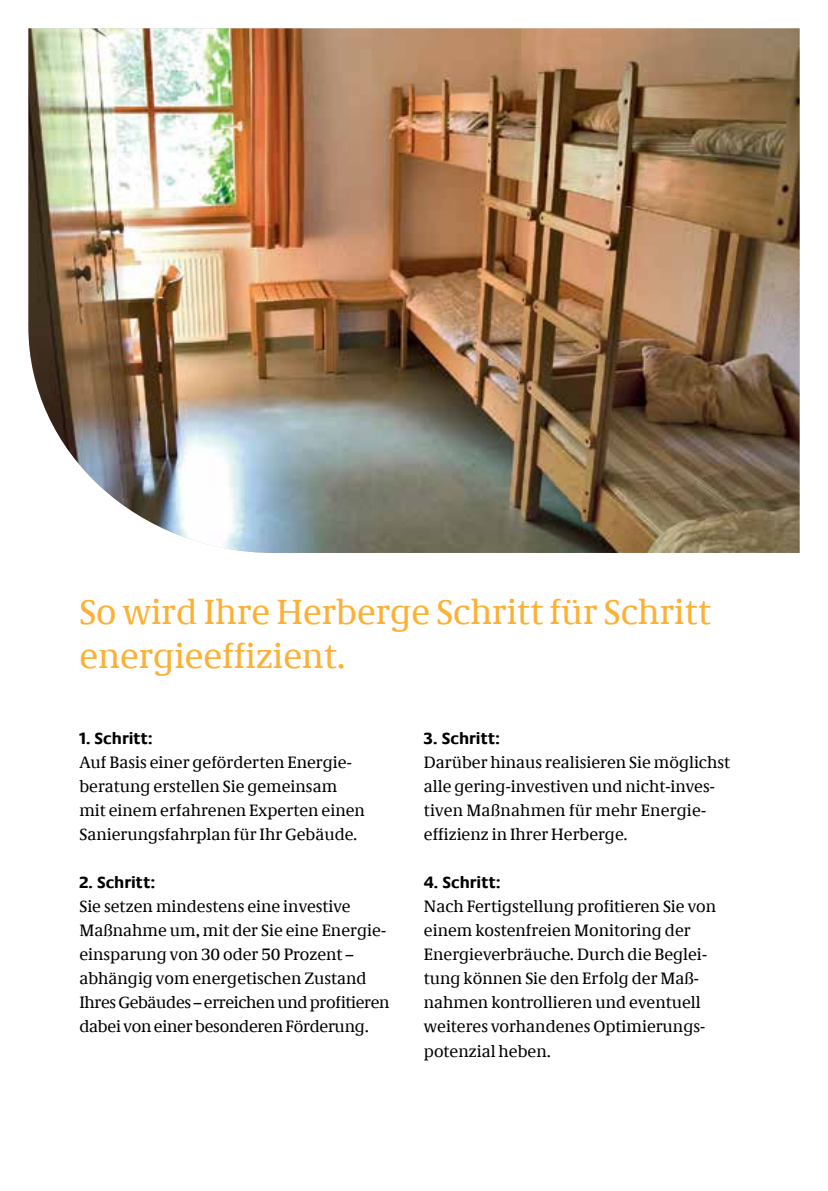
<style>
.page{position:relative;width:828px;height:1191px;background:#fff}
.page>*{position:absolute;margin:0;border:0;box-sizing:border-box;transform-origin:0 0}
.t1{font:36px/44px "Neue Demos";color:#fcb034}
.t2{font:17px/24px "Neue Demos";color:#000}
.t3{font:700 17px "Neue Praxis";color:#000}
</style>
<div class="page">
<img style="left:28px;top:28px;width:771px;height:525px">
<h1 class="t1" style="left:79px;top:589px;width:633px">So wird Ihre Herberge Schritt für Schritt energieeffizient.</h1>
<p class="t3" style="left:79px;top:728px;width:75px">1. Schritt:</p>
<p class="t2" style="left:79px;top:750px;width:287px">Auf Basis einer geförderten Energie&shy;beratung erstellen Sie gemeinsam mit einem erfahrenen Experten einen Sanierungsfahrplan für Ihr Gebäude.</p>
<p class="t3" style="left:79px;top:872px;width:77px">2. Schritt:</p>
<p class="t2" style="left:79px;top:894px;width:312px">Sie setzen mindestens eine investive Maßnahme um, mit der Sie eine Energie&shy;einsparung von 30 oder 50 Prozent – abhängig vom energetischen Zustand Ihres Gebäudes – erreichen und profitieren dabei von einer besonderen Förderung.</p>
<p class="t3" style="left:424px;top:728px;width:78px">3. Schritt:</p>
<p class="t2" style="left:424px;top:750px;width:308px">Darüber hinaus realisieren Sie möglichst alle gering-investiven und nicht-inves&shy;tiven Maßnahmen für mehr Energie&shy;effizienz in Ihrer Herberge.</p>
<p class="t3" style="left:424px;top:872px;width:78px">4. Schritt:</p>
<p class="t2" style="left:424px;top:894px;width:294px">Nach Fertigstellung profitieren Sie von einem kostenfreien Monitoring der Energieverbräuche. Durch die Beglei&shy;tung können Sie den Erfolg der Maß&shy;nahmen kontrollieren und eventuell weiteres vorhandenes Optimierungs&shy;potenzial heben.</p>
</div>
